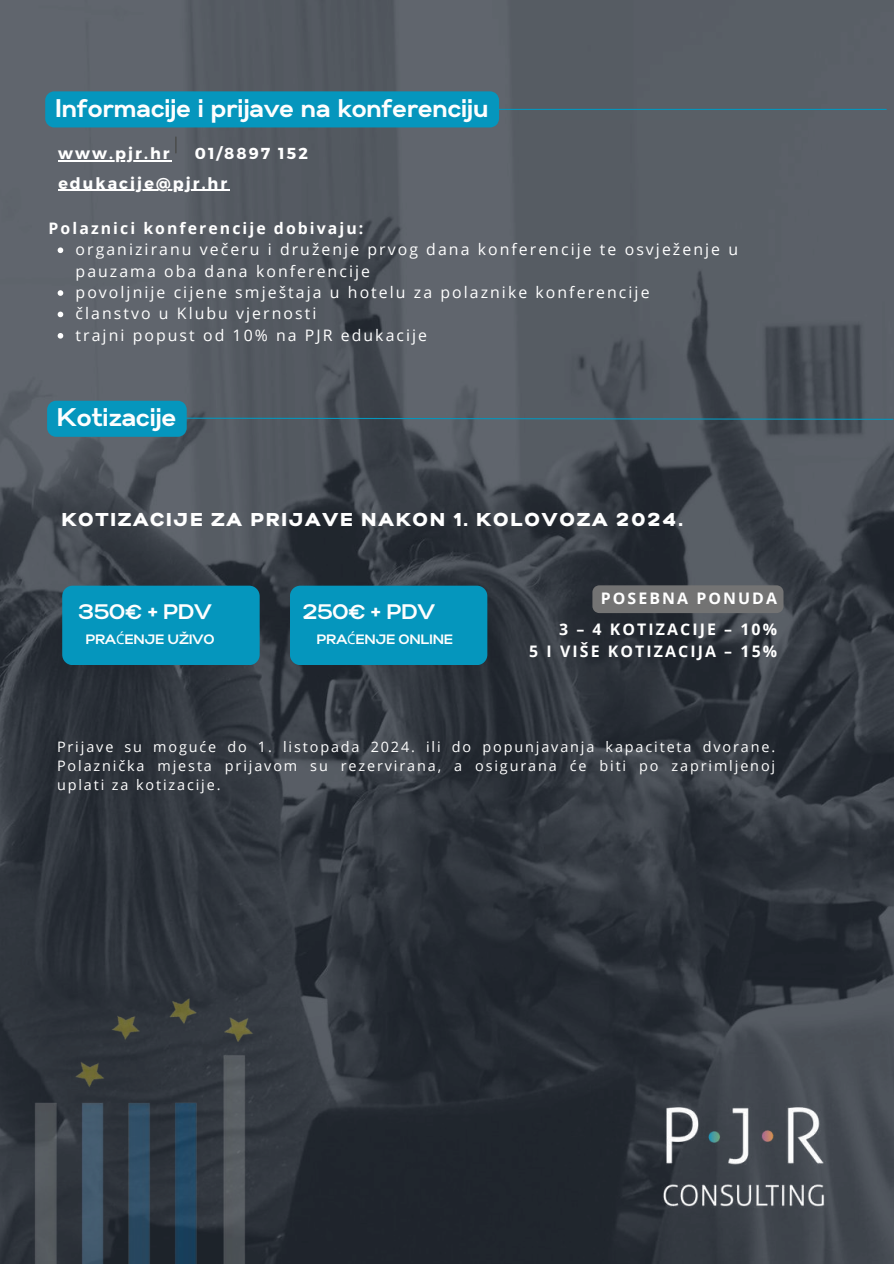
<style>
.page{position:relative;width:894px;height:1264px;background:#fff}
.page>*{position:absolute;margin:0;border:0;box-sizing:border-box;transform-origin:0 0}
.t1{font:700 25.5px "Gabriel Sans";color:#fefefe}
.t2{font:700 21px "Gabriel Sans";color:#fefefe}
.t3{font:900 18.6px "Gabriel Sans";letter-spacing:.115em;color:#fff}
.t4{font:15.9px/21.3px "Open Sans";letter-spacing:.13em;color:#fff}
.t5{font:700 15.9px/21.3px "Open Sans";letter-spacing:.13em;color:#fff;text-align:right}
.t6{font:700 15.9px "Montserrat";letter-spacing:.13em;color:#fff}
.t7{font:14.4px/19.2px "Open Sans";letter-spacing:.13em;color:#fff;text-align:justify}
.t8{font:700 13.5px "Gabriel Sans";color:#fefefe}
.s1{font-family:"Noto Sans";font-weight:400}
</style>
<div class="page">
<img style="left:0;top:0;width:893px;height:1263px">
<div style="left:290px;top:585px;width:197px;height:80px;background:#0596bd;border-radius:10px"></div>
<div style="left:62px;top:585px;width:197px;height:80px;background:#0596bd;border-radius:10px"></div>
<svg style="left:175px;top:137px;width:1px;height:16px"></svg>
<hr style="left:497px;top:109px;width:389px;height:1px;background:#0596bd">
<img style="left:0;top:869px;width:255px;height:394px">
<svg style="left:47px;top:401px;width:846px;height:36px;background:#42626f"></svg>
<div style="left:592px;top:585px;width:191px;height:28px;background:#737373"></div>
<div style="left:45px;top:91px;width:454px;height:36px;background:#0596bd"></div>
<svg style="left:58px;top:247px;width:5px;height:6px"></svg>
<svg style="left:58px;top:290px;width:5px;height:6px"></svg>
<svg style="left:58px;top:311px;width:5px;height:6px"></svg>
<svg style="left:58px;top:333px;width:5px;height:5px"></svg>
<hr style="left:58px;top:160px;width:114px;height:1px;background:#fff">
<img style="left:660px;top:1104px;width:167px;height:105px">
<hr style="left:58px;top:190px;width:171px;height:1px;background:#fff">
<h1 class="t1" style="left:55px;top:97px;width:435px">Informacije i prijave na konferenciju</h1>
<p class="t6" style="left:58px;top:143px;width:113px">www.pjr.hr</p>
<p class="t6" style="left:195px;top:143px;width:115px">01/8897 152</p>
<p class="t6" style="left:58px;top:173px;width:170px">edukacije@pjr.hr</p>
<p class="t5" style="left:49px;top:217px;width:316px">Polaznici konferencije dobivaju:</p>
<p class="t4" style="left:76px;top:238px;width:663px">organiziranu večeru i druženje prvog dana konferencije te osvježenje u pauzama oba dana konferencije<br>povoljnije cijene smještaja u hotelu za polaznike konferencije<br>članstvo u Klubu vjernosti<br>trajni popust od 10% na PJR edukacije</p>
<h1 class="t1" style="left:57px;top:406px;width:121px">Kotizacije</h1>
<p class="t3" style="left:62px;top:511px;width:622px">KOTIZACIJE ZA PRIJAVE NAKON 1. KOLOVOZA 2024.</p>
<h2 class="t2" style="left:79px;top:602px;width:135px">350€ + PDV</h2>
<h2 class="t2" style="left:303px;top:602px;width:134px">250€ + PDV</h2>
<p class="t8" style="left:86px;top:633px;width:130px">PRA<span class="s1">Ć</span>ENJE UŽIVO</p>
<p class="t8" style="left:317px;top:633px;width:137px">PRA<span class="s1">Ć</span>ENJE ONLINE</p>
<p class="t5" style="left:600px;top:587px;width:178px">POSEBNA PONUDA</p>
<p class="t5" style="left:529px;top:618px;width:249px">3 – 4 KOTIZACIJE – 10%<br>5 I VIŠE KOTIZACIJA – 15%</p>
<p class="t7" style="left:57px;top:736px;width:719px">Prijave su moguće do 1. listopada 2024. ili do popunjavanja kapaciteta dvorane.<br>Polaznička mjesta prijavom su rezervirana, a osigurana će biti po zaprimljenoj uplati za kotizacije.</p>
</div>
